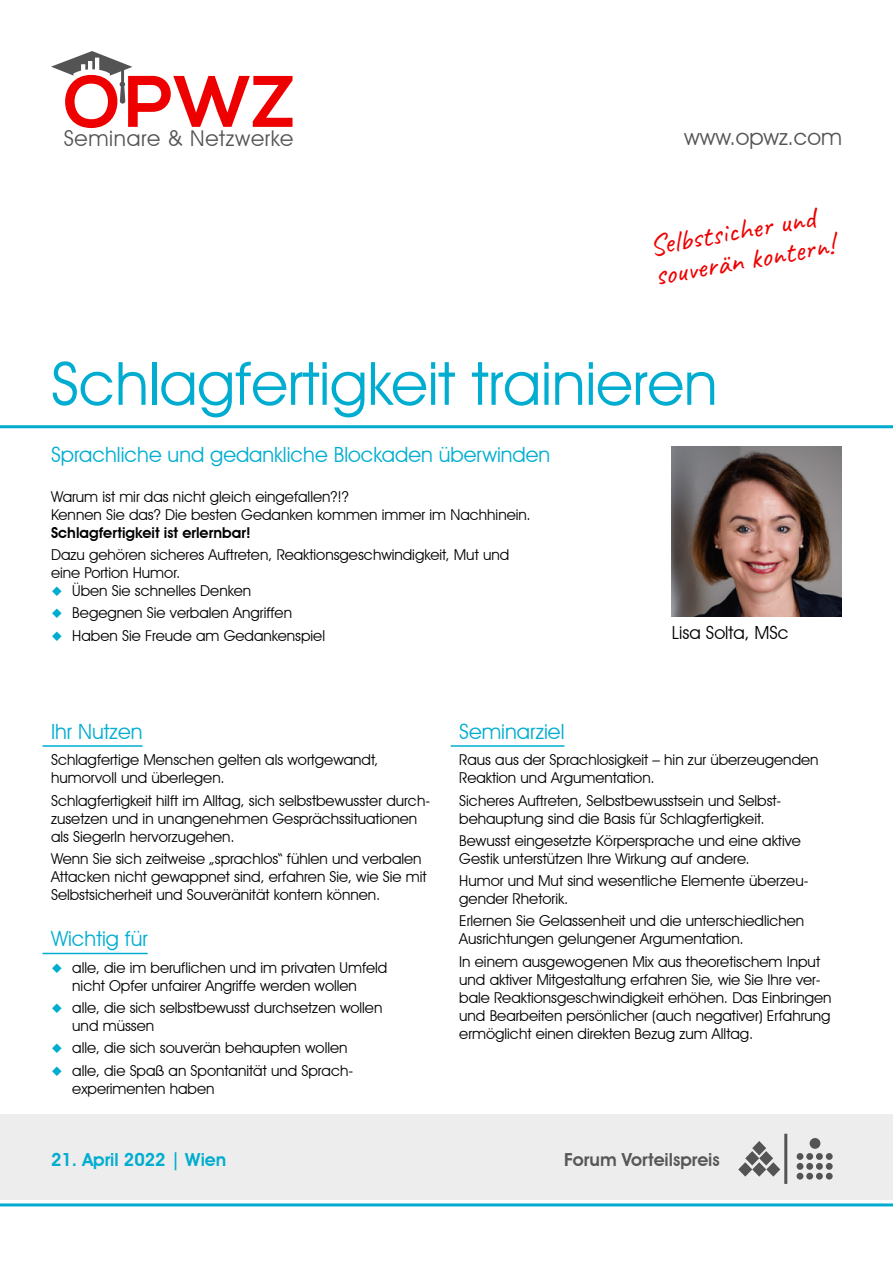
<style>
.page{position:relative;width:893px;height:1263px;background:#fff}
.page>*{position:absolute;margin:0;border:0;box-sizing:border-box;transform-origin:0 0}
.t1{font:700 72.75px "Nexa";color:#e00}
.t2{font:60px "Avant Garde IT Cby BT";color:#00add0}
.t3{font:30px/30px "Caveat";color:#e00}
.t4{font:22.5px "Avant Garde IT Cby BT";color:#545454}
.t5{font:21.75px "Avant Garde IT Cby BT";letter-spacing:.03em;color:#545454}
.t6{font:21px "Avant Garde IT Cby BT";color:#00add0}
.t7{font:600 18px "Avant Garde IT Cby BT";color:#575756}
.t8{font:600 18px "Avant Garde IT Cby BT";color:#00add0}
.t9{font:18px "Avant Garde IT Cby BT";color:#000}
.t10{font:15px/18px "Avant Garde IT Cby BT";color:#000}
.t11{font:600 15px "Avant Garde IT Cby BT";color:#000}
.s1{color:#00add0}
</style>
<div class="page">
<hr style="left:0;top:425px;width:893px;height:3px;background:#00add0">
<hr style="left:0;top:1203px;width:893px;height:3px;background:#00add0">
<svg style="left:51px;top:51px;width:81px;height:53px"></svg>
<div style="left:0;top:1114px;width:497px;height:85px;background:#ededed"></div>
<div style="left:472px;top:1114px;width:421px;height:85px;background:#ededed"></div>
<hr style="left:784px;top:1134px;width:3px;height:50px;background:#545454">
<svg style="left:738px;top:1141px;width:42px;height:35px"></svg>
<div style="left:810px;top:1138px;width:10px;height:11px;background:#545454;border-radius:50%"></div>
<div style="left:806px;top:1153px;width:7px;height:7px;background:#545454;border-radius:50%"></div>
<div style="left:816px;top:1153px;width:7px;height:7px;background:#545454;border-radius:50%"></div>
<div style="left:826px;top:1153px;width:7px;height:7px;background:#545454;border-radius:50%"></div>
<div style="left:806px;top:1163px;width:7px;height:7px;background:#545454;border-radius:50%"></div>
<div style="left:816px;top:1163px;width:7px;height:7px;background:#545454;border-radius:50%"></div>
<div style="left:826px;top:1163px;width:7px;height:7px;background:#545454;border-radius:50%"></div>
<div style="left:806px;top:1173px;width:7px;height:6px;background:#545454;border-radius:50%"></div>
<div style="left:816px;top:1173px;width:7px;height:6px;background:#545454;border-radius:50%"></div>
<div style="left:826px;top:1173px;width:7px;height:6px;background:#545454;border-radius:50%"></div>
<div style="left:797px;top:1153px;width:6px;height:7px;background:#545454;border-radius:50%"></div>
<div style="left:797px;top:1163px;width:6px;height:7px;background:#545454;border-radius:50%"></div>
<svg style="left:797px;top:1173px;width:6px;height:6px"></svg>
<hr style="left:43px;top:745px;width:100px;height:2px;background:#00add0">
<hr style="left:43px;top:953px;width:105px;height:1px;background:#00add0">
<hr style="left:451px;top:745px;width:113px;height:2px;background:#00add0">
<img style="left:672px;top:446px;width:170px;height:171px">
<h1 class="t1" style="left:64px;top:60px;width:232px">OPWZ</h1>
<h3 class="t5" style="left:64px;top:125px;width:231px">Seminare &amp; Netzwerke</h3>
<h3 class="t4" style="left:684px;top:123px;width:159px">www.opwz.com</h3>
<h3 class="t3" style="left:647px;top:231px;width:183px;rotate:-10deg">Selbstsicher und souverän kontern!</h3>
<h2 class="t2" style="left:51px;top:347px;width:668px">Schlagfertigkeit trainieren</h2>
<h3 class="t6" style="left:51px;top:442px;width:501px">Sprachliche und gedankliche Blockaden überwinden</h3>
<p class="t10" style="left:51px;top:487px;width:481px">Warum ist mir das nicht gleich eingefallen?!?<br>Kennen Sie das? Die besten Gedanken kommen immer im Nachhinein.</p>
<p class="t11" style="left:51px;top:523px;width:201px">Schlagfertigkeit ist erlernbar!</p>
<p class="t10" style="left:51px;top:545px;width:460px">Dazu gehören sicheres Auftreten, Reaktionsgeschwindigkeit, Mut und eine Portion Humor.</p>
<p class="t10" style="left:51px;top:581px;width:202px"><span class="s1">◆</span> Üben Sie schnelles Denken</p>
<p class="t10" style="left:51px;top:604px;width:243px"><span class="s1">◆</span> Begegnen Sie verbalen Angriffen</p>
<p class="t10" style="left:51px;top:626px;width:276px"><span class="s1">◆</span> Haben Sie Freude am Gedankenspiel</p>
<p class="t9" style="left:672px;top:621px;width:118px">Lisa Solta, MSc</p>
<h3 class="t6" style="left:51px;top:719px;width:93px">Ihr Nutzen</h3>
<p class="t10" style="left:51px;top:751px;width:329px">Schlagfertige Menschen gelten als wortgewandt, humorvoll und überlegen.</p>
<p class="t10" style="left:51px;top:791px;width:381px">Schlagfertigkeit hilft im Alltag, sich selbstbewusster durch&shy;zusetzen und in unangenehmen Gesprächssituationen als SiegerIn hervorzugehen.</p>
<p class="t10" style="left:51px;top:849px;width:377px">Wenn Sie sich zeitweise „sprachlos“ fühlen und verbalen<br>Attacken nicht gewappnet sind, erfahren Sie, wie Sie mit<br>Selbstsicherheit und Souveränität kontern können.</p>
<h3 class="t6" style="left:51px;top:926px;width:98px">Wichtig für</h3>
<p class="t10" style="left:72px;top:958px;width:317px;text-indent:-21px"><span class="s1">◆</span> alle, die im beruflichen und im privaten Umfeld nicht Opfer unfairer Angriffe werden wollen</p>
<p class="t10" style="left:72px;top:999px;width:312px;text-indent:-21px"><span class="s1">◆</span> alle, die sich selbstbewusst durchsetzen wollen und müssen</p>
<p class="t10" style="left:51px;top:1039px;width:298px"><span class="s1">◆</span> alle, die sich souverän behaupten wollen</p>
<p class="t10" style="left:72px;top:1061px;width:283px;text-indent:-21px"><span class="s1">◆</span> alle, die Spaß an Spontanität und Sprach&shy;experimenten haben</p>
<h3 class="t6" style="left:459px;top:719px;width:107px">Seminarziel</h3>
<p class="t10" style="left:459px;top:751px;width:361px">Raus aus der Sprachlosigkeit – hin zur überzeugenden<br>Reaktion und Argumentation.</p>
<p class="t10" style="left:459px;top:791px;width:323px">Sicheres Auftreten, Selbstbewusstsein und Selbst&shy;behauptung sind die Basis für Schlagfertigkeit.</p>
<p class="t10" style="left:459px;top:831px;width:343px">Bewusst eingesetzte Körpersprache und eine aktive<br>Gestik unterstützen Ihre Wirkung auf andere.</p>
<p class="t10" style="left:459px;top:872px;width:351px">Humor und Mut sind wesentliche Elemente überzeu&shy;gender Rhetorik.</p>
<p class="t10" style="left:459px;top:912px;width:347px">Erlernen Sie Gelassenheit und die unterschiedlichen<br>Ausrichtungen gelungener Argumentation.</p>
<p class="t10" style="left:459px;top:952px;width:374px">In einem ausgewogenen Mix aus theoretischem Input und aktiver Mitgestaltung erfahren Sie, wie Sie Ihre ver&shy;bale Reaktionsgeschwindigkeit erhöhen. Das Einbringen und Bearbeiten persönlicher (auch negativer) Erfahrung ermöglicht einen direkten Bezug zum Alltag.</p>
<p class="t8" style="left:51px;top:1148px;width:177px">21. April 2022 | Wien</p>
<p class="t7" style="left:564px;top:1148px;width:157px">Forum Vorteilspreis</p>
</div>
